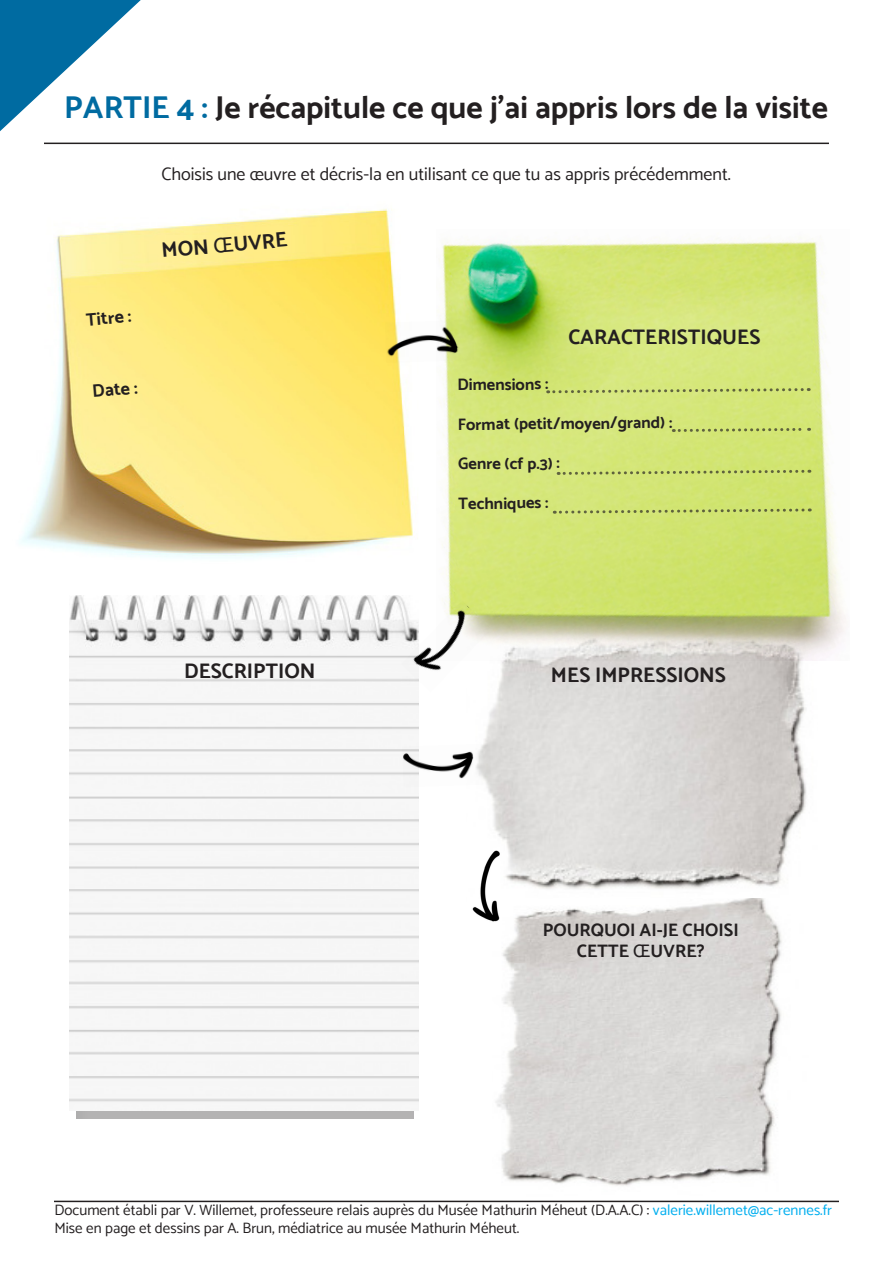
<style>
.page{position:relative;width:893px;height:1263px;background:#fff}
.page>*{position:absolute;margin:0;border:0;box-sizing:border-box;transform-origin:0 0}
.t1{font:700 31.5px "Catamaran";color:#231f20}
.t2{font:700 21px "Catamaran";color:#231f20}
.t3{font:18px "Catamaran";color:#231f20}
.t4{font:700 18px/21.6px "Catamaran";color:#231f20;text-align:center}
.t5{font:700 16.5px "Catamaran";color:#231f20}
.t6{font:15px "Catamaran";color:#231f20}
.s1{color:#006ba1}
.s2{font-weight:500}
.s3{color:#00aeef}
</style>
<div class="page">
<hr style="left:54px;top:1201px;width:785px;height:1px;background:#231f20">
<img style="left:20px;top:209px;width:393px;height:350px">
<img style="left:439px;top:237px;width:407px;height:418px">
<svg style="left:548px;top:387px;width:261px;height:8px;background:#c4d472"></svg>
<svg style="left:673px;top:426px;width:136px;height:7px"></svg>
<svg style="left:558px;top:468px;width:252px;height:8px;background:#c2d26c"></svg>
<svg style="left:554px;top:507px;width:256px;height:8px;background:#c1d26b"></svg>
<hr style="left:44px;top:143px;width:785px;height:1px;background:#231f20">
<img style="left:69px;top:595px;width:350px;height:507px">
<img style="left:484px;top:629px;width:334px;height:260px">
<img style="left:496px;top:898px;width:286px;height:288px">
<img style="left:385px;top:320px;width:89px;height:43px">
<img style="left:401px;top:601px;width:90px;height:91px">
<img style="left:402px;top:744px;width:89px;height:43px">
<img style="left:472px;top:850px;width:33px;height:87px">
<svg style="left:0;top:0;width:208px;height:145px"></svg>
<p class="t1" style="left:64px;top:89px;width:765px"><span class="s1">PARTIE 4 :</span> Je récapitule ce que j’ai appris lors de la visite</p>
<p class="t3" style="left:161px;top:164px;width:571px">Choisis une œuvre et décris-la en utilisant ce que tu as appris précédemment.</p>
<p class="t4" style="left:85px;top:309px;width:47px;rotate:-5deg">Titre :</p>
<p class="t4" style="left:91px;top:380px;width:47px;rotate:-5deg">Date :</p>
<p class="t2" style="left:161px;top:238px;width:128px;rotate:-5deg">MON <span class="s2">Œ</span>UVRE</p>
<p class="t2" style="left:568px;top:324px;width:194px">CARACTERISTIQUES</p>
<p class="t5" style="left:457px;top:375px;width:93px;rotate:-1deg">Dimensions :</p>
<p class="t5" style="left:457px;top:415px;width:216px;rotate:-1deg">Format (petit/moyen/grand) :</p>
<p class="t5" style="left:458px;top:454px;width:103px;rotate:-1deg">Genre (cf p.3) :</p>
<p class="t5" style="left:458px;top:494px;width:92px;rotate:-1deg">Techniques :</p>
<p class="t2" style="left:184px;top:658px;width:133px">DESCRIPTION</p>
<p class="t2" style="left:551px;top:662px;width:177px">MES IMPRESSIONS</p>
<p class="t4" style="left:543px;top:919px;width:197px">POURQUOI AI-JE CHOISI<br>CETTE <span class="s2">Œ</span>UVRE?</p>
<p class="t6" style="left:54px;top:1201px;width:779px">Document établi par V. Willemet, professeure relais auprès du Musée Mathurin Méheut (D.A.A.C) : <span class="s3">valerie.willemet@ac-rennes.fr</span></p>
<p class="t6" style="left:54px;top:1219px;width:466px">Mise en page et dessins par A. Brun, médiatrice au musée Mathurin Méheut.</p>
</div>
